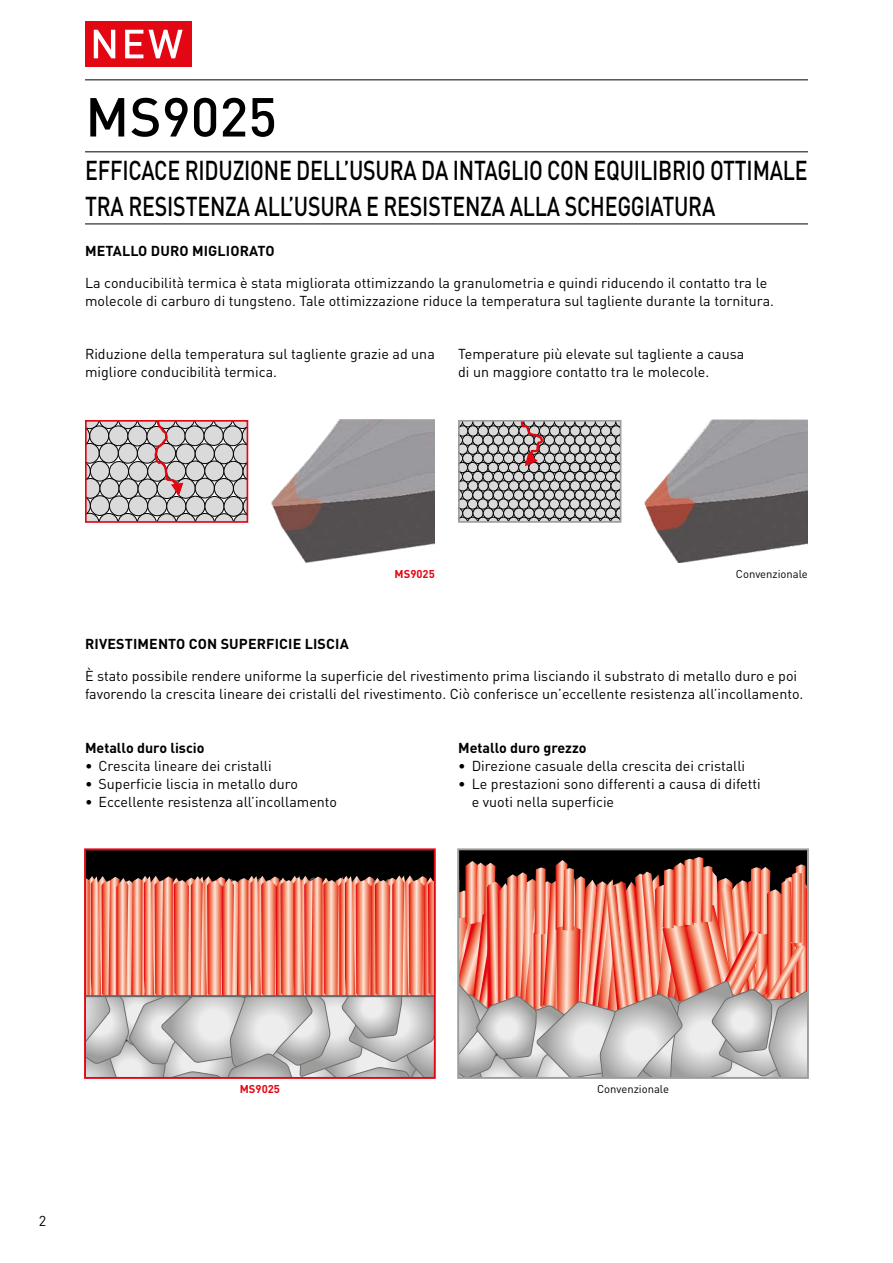
<style>
.page{position:relative;width:893px;height:1263px;background:#fff}
.page>*{position:absolute;margin:0;border:0;box-sizing:border-box;transform-origin:0 0}
.MHG_Headline_36_36pt{font:500 54px "DIN Pro";color:#000}
.MHG_Subline_18_24pt{font:500 27px/36px "DIN Pro";letter-spacing:-.01em;color:#000;scale:.79 1}
.MHG_Copytext_BASE_9{font:14.25px/18px "DIN Pro";color:#000}
.MHG_Highlight_Headli{font:700 14.25px "DIN Pro";letter-spacing:.01em;color:#000}
.MHG_Copytext_BASE_9-2{font:700 14.25px "DIN Pro";color:#000}
.MHG_Table_center_ali{font:11.25px "DIN Pro";color:#000}
.MHG_Table_center_ali-2{font:700 11.25px "DIN Pro";color:#e30613}
</style>
<div class="page">
<hr style="left:85px;top:79px;width:723px;height:1px;background:#000">
<hr style="left:85px;top:151px;width:723px;height:1px;background:#000">
<div style="left:85px;top:849px;width:350px;height:229px;background:#000"></div>
<svg style="left:88px;top:875px;width:344px;height:200px;background:#dba193"></svg>
<hr style="left:85px;top:995px;width:350px;height:1px;background:#585a6e">
<div style="left:84px;top:848px;width:352px;height:231px;border:2px solid #e30613"></div>
<div style="left:458px;top:849px;width:350px;height:229px;background:#000"></div>
<svg style="left:460px;top:857px;width:346px;height:219px;background:#ce9588"></svg>
<div style="left:457px;top:848px;width:352px;height:231px;border:2px solid #9d9d9c"></div>
<svg style="left:88px;top:423px;width:157px;height:97px;background:#b9b6b6"></svg>
<div style="left:85px;top:420px;width:163px;height:103px;border:2px solid #e30613"></div>
<svg style="left:461px;top:420px;width:161px;height:102px;background:#a09d9d"></svg>
<div style="left:458px;top:420px;width:163px;height:103px;border:2px solid #9d9d9c"></div>
<img style="left:272px;top:420px;width:163px;height:143px">
<img style="left:645px;top:420px;width:163px;height:143px">
<div style="left:85px;top:21px;width:106px;height:46px;background:#e30613"></div>
<svg style="left:94px;top:30px;width:21px;height:28px"></svg>
<svg style="left:125px;top:30px;width:58px;height:28px"></svg>
<hr style="left:85px;top:224px;width:723px;height:1px;background:#000">
<p class="MHG_Headline_36_36pt" style="left:85px;top:73px;width:193px">MS9025</p>
<p class="MHG_Subline_18_24pt" style="left:85px;top:149px;width:916px">EFFICACE RIDUZIONE DELL’USURA DA INTAGLIO CON EQUILIBRIO OTTIMALE<br>TRA RESISTENZA ALL’USURA E RESISTENZA ALLA SCHEGGIATURA</p>
<p class="MHG_Highlight_Headli" style="left:85px;top:239px;width:191px">METALLO DURO MIGLIORATO</p>
<p class="MHG_Copytext_BASE_9" style="left:85px;top:272px;width:691px">La conducibilità termica è stata migliorata ottimizzando la granulometria e quindi riducendo il contatto tra le molecole di carburo di tungsteno. Tale ottimizzazione riduce la temperatura sul tagliente durante la tornitura.</p>
<p class="MHG_Copytext_BASE_9" style="left:85px;top:344px;width:351px">Riduzione della temperatura sul tagliente grazie ad una migliore conducibilità termica.</p>
<p class="MHG_Copytext_BASE_9" style="left:458px;top:344px;width:288px">Temperature più elevate sul tagliente a causa di un maggiore contatto tra le molecole.</p>
<p class="MHG_Highlight_Headli" style="left:85px;top:632px;width:265px">RIVESTIMENTO CON SUPERFICIE LISCIA</p>
<p class="MHG_Table_center_ali-2" style="left:395px;top:564px;width:42px">MS9025</p>
<p class="MHG_Table_center_ali" style="left:736px;top:565px;width:74px">Convenzionale</p>
<p class="MHG_Copytext_BASE_9" style="left:85px;top:666px;width:720px">È stato possibile rendere uniforme la superficie del rivestimento prima lisciando il substrato di metallo duro e poi favorendo la crescita lineare dei cristalli del rivestimento. Ciò conferisce un’eccellente resistenza all’incollamento.</p>
<p class="MHG_Copytext_BASE_9-2" style="left:85px;top:736px;width:121px">Metallo duro liscio</p>
<p class="MHG_Copytext_BASE_9" style="left:85px;top:755px;width:188px">• Crescita lineare dei cristalli</p>
<p class="MHG_Copytext_BASE_9" style="left:85px;top:773px;width:215px">• Superficie liscia in metallo duro</p>
<p class="MHG_Copytext_BASE_9" style="left:85px;top:791px;width:254px">• Eccellente resistenza all’incollamento</p>
<p class="MHG_Copytext_BASE_9-2" style="left:458px;top:736px;width:130px">Metallo duro grezzo</p>
<p class="MHG_Copytext_BASE_9" style="left:458px;top:755px;width:288px">• Direzione casuale della crescita dei cristalli</p>
<p class="MHG_Copytext_BASE_9" style="left:472px;top:773px;width:291px;text-indent:-14px">• Le prestazioni sono differenti a causa di difetti e vuoti nella superficie</p>
<p class="MHG_Copytext_BASE_9" style="left:39px;top:1210px;width:9px">2</p>
<p class="MHG_Table_center_ali-2" style="left:240px;top:1079px;width:42px">MS9025</p>
<p class="MHG_Table_center_ali" style="left:597px;top:1080px;width:74px">Convenzionale</p>
</div>
